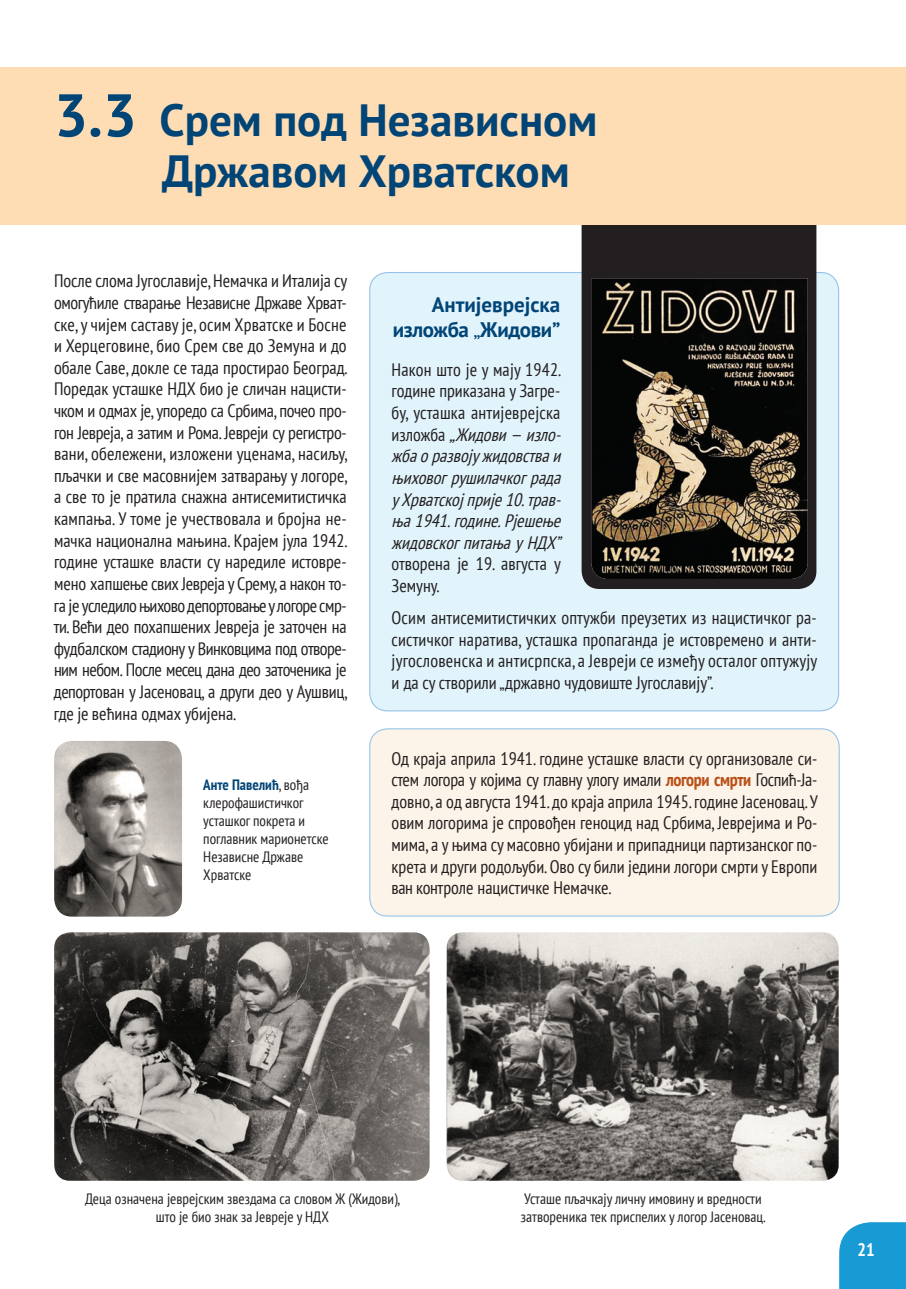
<style>
.page{position:relative;width:906px;height:1289px;background:#fff}
.page>*{position:absolute;margin:0;border:0;box-sizing:border-box;transform-origin:0 0}
.t1{font:700 45px/51px "PT Sans";color:#014476}
.t2{font:700 21px/25.2px "PT Sans";color:#014476;text-align:right}
.t3{font:condensed 18px/21.6px "PT Sans";color:#231f20;text-align:justify}
.t4{font:italic condensed 18px/21.6px "PT Sans";color:#231f20}
.t5{font:700 condensed 18px "PT Sans";color:#fff}
.t6{font:condensed 15px/18px "PT Sans";color:#231f20}
.s1{font-size:60px}
.s2{font-weight:700;color:#014476}
.s3{font-weight:400}
.s4{font-style:normal}
.s5{font-stretch:normal}
.s6{font-weight:700;color:#b85118}
</style>
<div class="page">
<div style="left:839px;top:1222px;width:67px;height:66px;background:#189ad5"></div>
<div style="left:370px;top:272px;width:468px;height:439px;background:#e1f4fc;border-radius:18px"></div>
<div style="left:581px;top:224px;width:235px;height:365px;background:#231f20"></div>
<div style="left:0;top:67px;width:906px;height:157px;background:#fedcb4"></div>
<img style="left:591px;top:278px;width:216px;height:301px">
<img style="left:446px;top:932px;width:392px;height:248px">
<img style="left:54px;top:932px;width:375px;height:248px">
<div style="left:370px;top:728px;width:469px;height:188px;background:#fdf4e9;border-radius:18px"></div>
<div style="left:369px;top:728px;width:470px;height:188px;border:1px solid #97c3e7;border-radius:18px"></div>
<img style="left:54px;top:741px;width:128px;height:175px">
<h1 class="t1" style="left:162px;top:94px;width:437px;text-indent:-108px"><span class="s1">3.3</span> Срем под Независном<br>Државом Хрватском</h1>
<p class="t3" style="left:54px;top:270px;width:295px">После слома Југославије, Немачка и Италија су омогућиле стварање Независне Државе Хрват&shy;ске, у чијем саставу је, осим Хрватске и Босне и Херцеговине, био Срем све до Земуна и до обале Саве, докле се тада про стирао Бео град.<br>По редак усташке НДХ био је сличан на цисти&shy;чком и одмах је, упоредо са Србима, почео про&shy;гон Јевреја, а затим и Рома. Јевреји су регистро&shy;вани, обеле жени, изложени уценама, насиљу, пљачки и све масовнијем затварању у логоре, а све то је пратила снажна антисемитистичка кампања. У томе је учествовала и бројна не&shy;мачка национал на мањина. Крајем јула 1942. го дине усташке вла сти су наредиле истовре&shy;ме но хап шење свих Јевреја у Срему, а на кон то&shy;га је уследило њихово депортовање у логоре смр&shy;ти. Већи део похапшених Јевреја је заточен на фудбалском стадиону у Вин ковцима под отворе&shy;ним небом. После месец дана део заточеника је депор тован у Јасеновац, а други део у Аушвиц, где је ве ћина одмах убијена.</p>
<p class="t6" style="left:203px;top:775px;width:127px"><span class="s2">Анте-Павелић</span>, вођа клерофашистичког усташког покрета и поглавник марионетске<br>Независне Државе<br>Хрватске</p>
<p class="t2" style="left:393px;top:292px;width:169px">Антијеврејска изложба <span class="s3">„</span>Жидови”</p>
<p class="t4" style="left:391px;top:358px;width:175px"><span class="s4">Након што је у мају 1942. го дине прика за на у Загре&shy;бу, уста шка антијеврејска и з л о ж б а</span> <span class="s5">„</span>Жидови– изло&shy;жбаоразвојужидовстваи њиховогрушилачкограда уХрватској прије10.трав&shy;ња1941.године.Рјешење жидовскогпитањауНДХ”</p>
<p class="t3" style="left:391px;top:553px;width:171px">отво рена је 19. августа у<br>Земуну.</p>
<p class="t3" style="left:391px;top:606px;width:427px">Oсим антисемитистичких оптужби преузетих из наци стичког ра&shy;си стичког наратива, усташка пропаганда је истовремено и анти&shy;југо словенска и антисрпска, а Јевреји се између осталог оптужују и да су створили „државно чудовиште Југославију”.</p>
<p class="t3" style="left:391px;top:747px;width:428px">Од краја априла 1941. године усташке власти су организовале си&shy;стем логора у којима су главну улогу имали <span class="s6">логори смрти</span> Госпић-Ја&shy;довно, а од августа 1941. до краја априла 1945. године Јасеновац. У овим логорима је спровођен геноцид над Србима, Јеврејима и Ро&shy;мима, а у њима су масовно убијани и припадници партизанског по&shy;крета и други родољуби. Ово су били једини логори смрти у Европи ван кон троле нацистичке Немачке.</p>
<p class="t6" style="left:85px;top:1189px;width:317px;text-align:center">Деца означена јеврејским звездама са словом Ж (Жидови), што је био знак за Јевреје у НДХ</p>
<p class="t6" style="left:521px;top:1189px;width:246px">Усташе пљачкају личну имовину и вредности затвореника тек приспелих у логор Јасеновац.</p>
<p class="t5" style="left:857px;top:1237px;width:19px">21</p>
</div>
